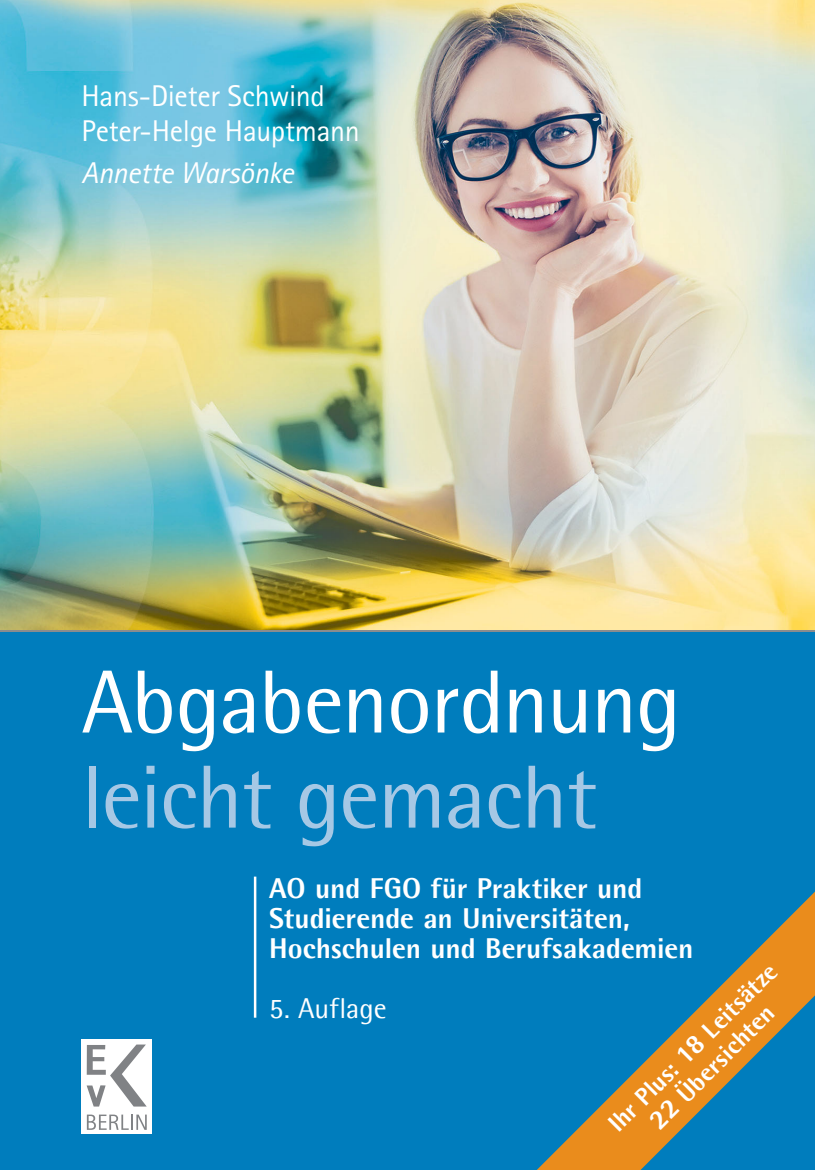
<style>
.page{position:relative;width:815px;height:1170px;background:#fff}
.page>*{position:absolute;margin:0;border:0;box-sizing:border-box;transform-origin:0 0}
.t1{font:90px "Agfa Rotis Semisans";letter-spacing:-.02em;color:#fff}
.t2{font:90px "Agfa Rotis Semisans";letter-spacing:-.02em;color:#a6c8e5}
.t3{font:30px/35px "Rotis Sans Serif Pro";letter-spacing:-.01em;color:#fff}
.t4{font:italic 30px "Rotis Sans Serif Pro";letter-spacing:-.01em;color:#fff}
.t5{font:700 28.75px/30px "Agfa Rotis Semisans Ex";letter-spacing:-.005em;color:#fff}
.t6{font:28.75px "Agfa Rotis Semisans";letter-spacing:-.005em;color:#fff}
.t7{font:700 25px/27.5px "Agfa Rotis Semisans Ex";color:#fff;text-align:center}
.s1{font-size:27.5px}
</style>
<div class="page">
<div style="left:0;top:0;width:815px;height:1169px;background:#007dbd"></div>
<img style="left:0;top:0;width:815px;height:629px">
<svg style="left:538px;top:891px;width:277px;height:278px"></svg>
<hr style="left:254px;top:876px;width:2px;height:141px;background:#fff">
<div style="left:81px;top:1039px;width:71px;height:94px;background:#fff"></div>
<svg style="left:87px;top:1044px;width:59px;height:62px"></svg>
<svg style="left:87px;top:1114px;width:60px;height:15px"></svg>
<p class="t3" style="left:81px;top:81px;width:280px">Hans-Dieter Schwind<br>Peter-Helge Hauptmann</p>
<p class="t4" style="left:81px;top:155px;width:214px">Annette Warsönke</p>
<h1 class="t1" style="left:81px;top:662px;width:601px">Abgabenordnung</h1>
<h1 class="t2" style="left:81px;top:757px;width:517px">leicht gemacht</h1>
<p class="t5" style="left:269px;top:872px;width:426px">AO und FGO für Praktiker und<br>Studierende an Universitäten,<br>Hochschulen und Berufsakademien</p>
<p class="t6" style="left:269px;top:995px;width:119px">5. Auflage</p>
<p class="t7" style="left:602px;top:1117px;width:228px;rotate:-45deg">Ihr Plus: <span class="s1">18</span> Leitsätze<br><span class="s1">22</span> Übersichten</p>
</div>
